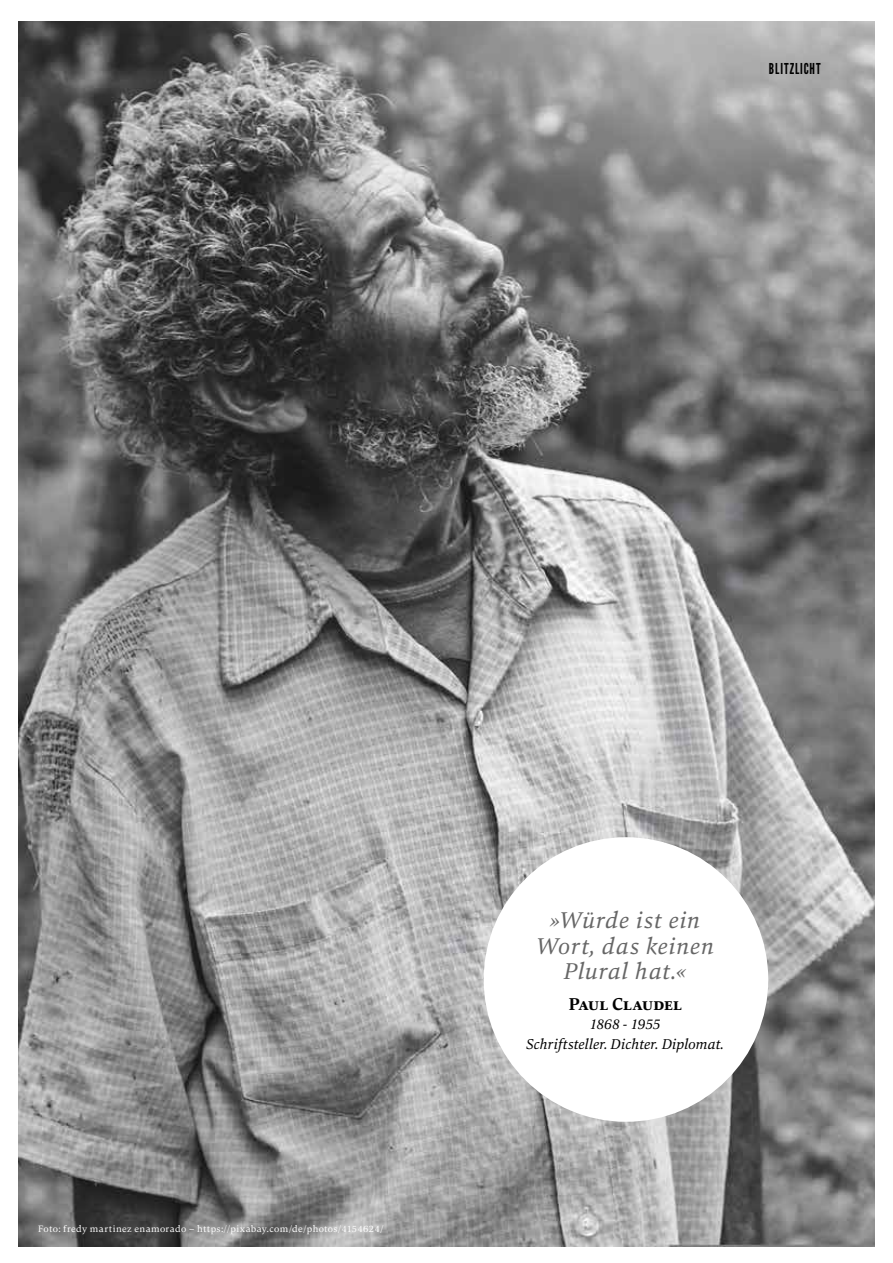
<style>
.page{position:relative;width:893px;height:1263px;background:#fff}
.page>*{position:absolute;margin:0;border:0;box-sizing:border-box;transform-origin:0 0}
.t1{font:italic 24px/25.5px "Carat";letter-spacing:.03em;color:#666;text-align:center;scale:.96 1}
.t2{font:700 18px "Carat";letter-spacing:-.01em;color:#000;scale:.96 1}
.t3{font:italic 15px/19.5px "Carat";letter-spacing:-.005em;color:#000;text-align:center;scale:.96 1}
.t4{font:15px "League Gothic";letter-spacing:.07em;color:#000;scale:.96 1}
.t5{font:9.75px "Carat";letter-spacing:.035em;color:#fff}
</style>
<div class="page">
<img style="left:19px;top:21px;width:855px;height:1225px">
<div style="left:484px;top:837px;width:284px;height:285px;background:#fff;border-radius:50%"></div>
<h3 class="t4" style="left:769px;top:60px;width:55px">BLITZLICHT</h3>
<p class="t5" style="left:38px;top:1223px;width:347px">Foto: fredy martinez enamorado – https://pixabay.com/de/photos/4154624/</p>
<h1 class="t1" style="left:536px;top:907px;width:187px">»Würde ist ein<br>Wort, das keinen<br>Plural hat.«</h1>
<h2 class="t2" style="left:569px;top:992px;width:119px">Paul Claudel</h2>
<h3 class="t3" style="left:526px;top:1014px;width:208px">1868 - 1955<br>Schriftsteller. Dichter. Diplomat.</h3>
</div>
